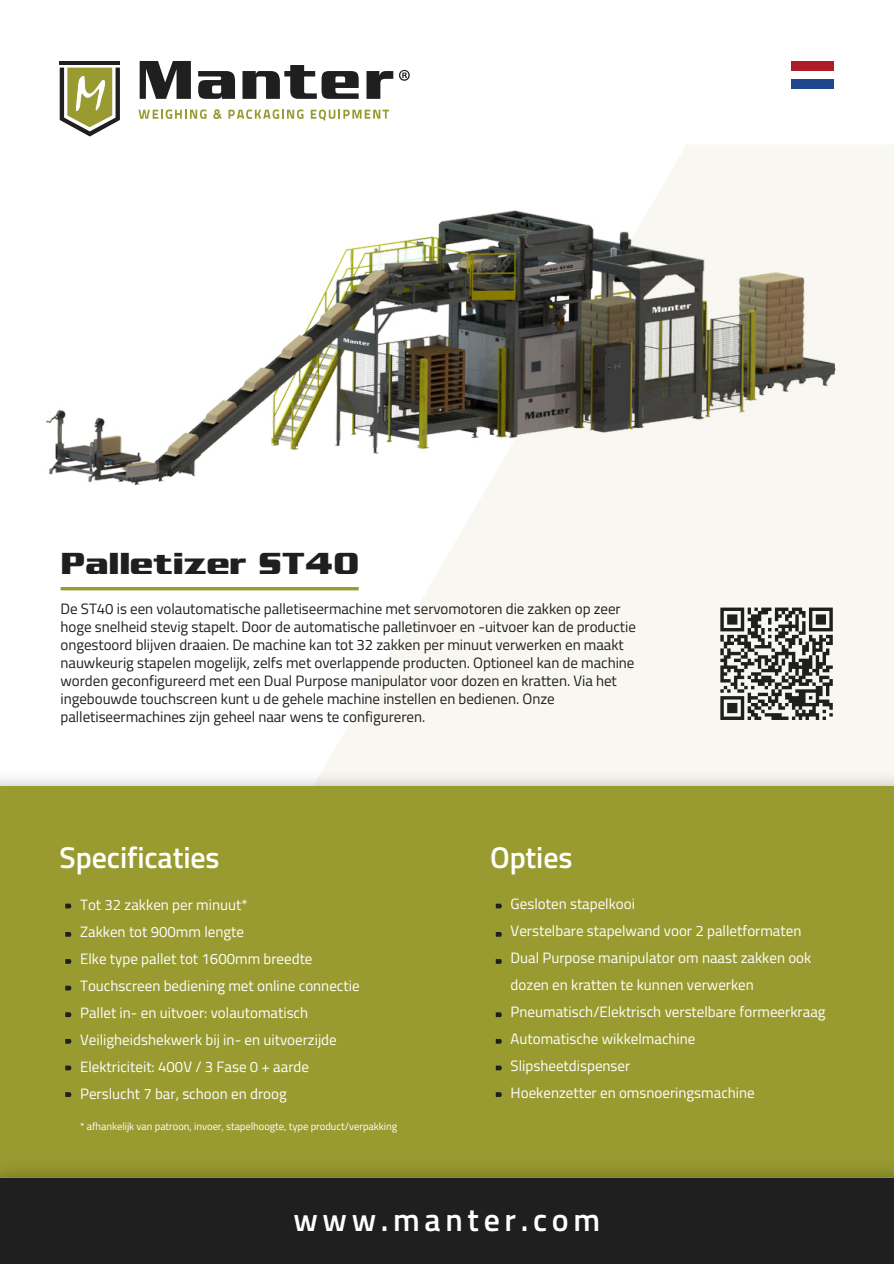
<style>
.page{position:relative;width:894px;height:1264px;background:#fff}
.page>*{position:absolute;margin:0;border:0;box-sizing:border-box;transform-origin:0 0}
.t1{font:33px "Serpentine Sans ICG Bold";letter-spacing:-.005em;color:#1f1f1f}
.t2{font:600 31.95px "Titillium Web";letter-spacing:.145em;color:#fff}
.t3{font:600 30px "Titillium Web";letter-spacing:-.005em;color:#fff}
.t4{font:15px/18px "Titillium Web";letter-spacing:-.005em;color:#1f1f1f}
.t5{font:15px/27px "Titillium Web";color:#fff}
.t6{font:10.5px "Titillium Web";letter-spacing:-.005em;color:#fff}
</style>
<div class="page">
<div style="left:195px;top:144px;width:698px;height:1119px;background:linear-gradient(to right,#fefefd,#f6f5ed)"></div>
<img style="left:0;top:769px;width:893px;height:17px">
<div style="left:0;top:786px;width:893px;height:477px;background:#999b30"></div>
<hr style="left:61px;top:587px;width:297px;height:3px;background:#999b30">
<svg style="left:65px;top:903px;width:6px;height:5px"></svg>
<svg style="left:65px;top:932px;width:6px;height:4px"></svg>
<div style="left:0;top:1178px;width:893px;height:85px;background:#1f1f1f"></div>
<svg style="left:65px;top:959px;width:6px;height:4px"></svg>
<svg style="left:65px;top:985px;width:6px;height:5px"></svg>
<svg style="left:65px;top:1012px;width:6px;height:5px"></svg>
<svg style="left:65px;top:1039px;width:6px;height:4px"></svg>
<svg style="left:65px;top:1065px;width:6px;height:5px"></svg>
<svg style="left:65px;top:1092px;width:6px;height:4px"></svg>
<svg style="left:495px;top:903px;width:7px;height:5px"></svg>
<svg style="left:495px;top:932px;width:7px;height:4px"></svg>
<svg style="left:495px;top:959px;width:7px;height:4px"></svg>
<svg style="left:495px;top:1012px;width:7px;height:5px"></svg>
<svg style="left:495px;top:1039px;width:7px;height:4px"></svg>
<svg style="left:495px;top:1065px;width:7px;height:5px"></svg>
<svg style="left:495px;top:1092px;width:7px;height:4px"></svg>
<div style="left:713px;top:600px;width:126px;height:126px;background:#f8f7f1"></div>
<svg style="left:720px;top:607px;width:113px;height:113px"></svg>
<img style="left:46px;top:61px;width:837px;height:460px">
<h1 class="t1" style="left:61px;top:544px;width:300px">Palletizer ST40</h1>
<p class="t4" style="left:61px;top:599px;width:576px">De ST40 is een volautomatische palletiseermachine met servomotoren die zakken op zeer hoge snelheid stevig stapelt. Door de automatische palletinvoer en -uitvoer kan de productie ongestoord blijven draaien. De machine kan tot 32 zakken per minuut verwerken en maakt nauwkeurig stapelen mogelijk, zelfs met overlappende producten. Optioneel kan de machine worden geconfigureerd met een Dual Purpose manipulator voor dozen en kratten. Via het ingebouwde touchscreen kunt u de gehele machine instellen en bedienen. Onze palletiseermachines zijn geheel naar wens te configureren.</p>
<h3 class="t3" style="left:60px;top:835px;width:161px">Specificaties</h3>
<h3 class="t3" style="left:490px;top:835px;width:84px">Opties</h3>
<p class="t5" style="left:510px;top:889px;width:316px">Gesloten stapelkooi<br>Verstelbare stapelwand voor 2 palletformaten Dual Purpose manipulator om naast zakken ook dozen en kratten te kunnen verwerken Pneumatisch/Elektrisch verstelbare formeerkraag Automatische wikkelmachine<br>Slipsheetdispenser<br>Hoekenzetter en omsnoeringsmachine</p>
<p class="t6" style="left:80px;top:1119px;width:318px">* afhankelijk van patroon, invoer, stapelhoogte, type product/verpakking</p>
<p class="t5" style="left:80px;top:890px;width:281px">Tot 32 zakken per minuut*<br>Zakken tot 900mm lengte<br>Elke type pallet tot 1600mm breedte Touchscreen bediening met online connectie Pallet in- en uitvoer: volautomatisch Veiligheidshekwerk bij in- en uitvoerzijde Elektriciteit: 400V / 3 Fase 0 + aarde Perslucht 7 bar, schoon en droog</p>
<h2 class="t2" style="left:293px;top:1195px;width:308px">www.manter.com</h2>
</div>
